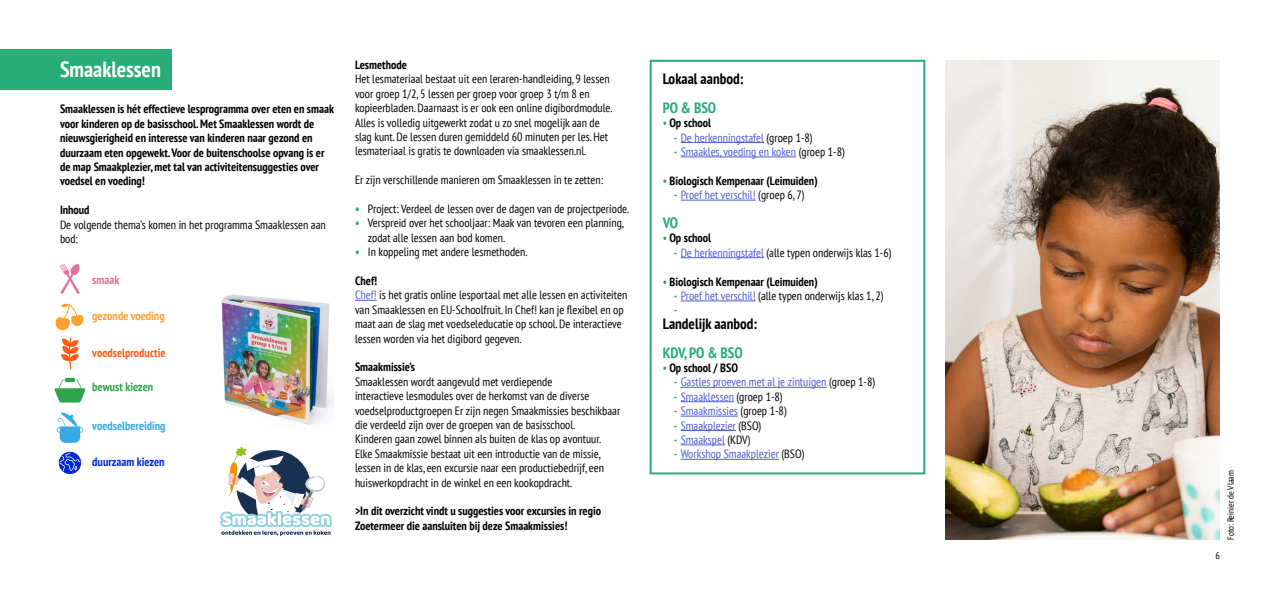
<style>
.page{position:relative;width:1280px;height:600px;background:#fff}
.page>*{position:absolute;margin:0;border:0;box-sizing:border-box;transform-origin:0 0}
.t1{font:700 condensed 22px "PT Sans";color:#fff}
.t2{font:700 condensed 15px "PT Sans";color:#000}
.t3{font:700 condensed 15px "PT Sans";color:#28ad78}
.t4{font:condensed 12px/14.4px "PT Sans";color:#000}
.t5{font:700 condensed 12px/14.4px "PT Sans";color:#000}
.t6{font:condensed 12px "PT Sans";color:#4f5cd6}
.t7{font:700 condensed 12px "PT Sans";color:#ff5c14}
.t8{font:700 condensed 12px "PT Sans";color:#37aae3}
.t9{font:700 condensed 12px "PT Sans";color:#ffa12f}
.t10{font:700 condensed 12px "PT Sans";color:#002bcc}
.t11{font:700 condensed 12px "PT Sans";color:#2fa44a}
.t12{font:700 condensed 12px "PT Sans";color:#e6709d}
.t13{font:condensed 10px "PT Sans";color:#000}
.t14{font:condensed 9px "PT Sans";color:#000}
.s1{font-weight:700;color:#28ad78}
.s2{font-weight:700}
.s3{color:#4f5cd6}
.s4{font-weight:400;color:#2fa44a}
.s5{color:#000}
</style>
<div class="page">
<img style="left:221px;top:295px;width:112px;height:130px">
<svg style="left:220px;top:447px;width:112px;height:89px"></svg>
<div style="left:650px;top:60px;width:275px;height:414px;background:#fff;border:2px solid #28ad78"></div>
<hr style="left:681px;top:142px;width:83px;height:1px;background:#4f5cd6">
<hr style="left:681px;top:157px;width:115px;height:1px;background:#4f5cd6">
<hr style="left:681px;top:200px;width:75px;height:1px;background:#4f5cd6">
<hr style="left:681px;top:257px;width:83px;height:1px;background:#4f5cd6">
<hr style="left:681px;top:301px;width:75px;height:1px;background:#4f5cd6">
<hr style="left:681px;top:387px;width:146px;height:1px;background:#4f5cd6">
<hr style="left:681px;top:401px;width:53px;height:1px;background:#4f5cd6">
<hr style="left:681px;top:416px;width:57px;height:1px;background:#4f5cd6">
<hr style="left:681px;top:430px;width:55px;height:1px;background:#4f5cd6">
<hr style="left:681px;top:445px;width:44px;height:1px;background:#4f5cd6">
<hr style="left:681px;top:459px;width:98px;height:1px;background:#4f5cd6">
<img style="left:945px;top:60px;width:275px;height:480px">
<div style="left:0;top:49px;width:172px;height:41px;background:#28ad78"></div>
<svg style="left:57px;top:412px;width:26px;height:31px"></svg>
<svg style="left:55px;top:303px;width:29px;height:28px"></svg>
<svg style="left:60px;top:263px;width:20px;height:31px"></svg>
<svg style="left:61px;top:337px;width:18px;height:32px"></svg>
<svg style="left:65px;top:378px;width:10px;height:4px"></svg>
<svg style="left:55px;top:380px;width:30px;height:23px"></svg>
<svg style="left:355px;top:300px;width:22px;height:1px"></svg>
<svg style="left:59px;top:452px;width:22px;height:22px"></svg>
<h1 class="t1" style="left:60px;top:54px;width:102px">Smaaklessen</h1>
<p class="t5" style="left:60px;top:102px;width:275px">Smaaklessen is hét effectieve lesprogramma over eten en smaak voor kinderen op de basisschool. Met Smaaklessen wordt de nieuwsgierigheid en interesse van kinderen naar gezond en duurzaam eten opgewekt. Voor de buitenschoolse opvang is er de map Smaakplezier, met tal van activiteitensuggesties over voedsel en voeding!</p>
<p class="t5" style="left:60px;top:202px;width:31px">Inhoud</p>
<p class="t4" style="left:60px;top:217px;width:267px">De volgende thema’s komen in het programma Smaaklessen aan bod:</p>
<p class="t12" style="left:92px;top:271px;width:29px">smaak</p>
<p class="t9" style="left:92px;top:308px;width:74px">gezonde voeding</p>
<p class="t7" style="left:92px;top:344px;width:75px">voedselproductie</p>
<p class="t11" style="left:92px;top:379px;width:62px">bewust kiezen</p>
<p class="t8" style="left:92px;top:417px;width:75px">voedselbereiding</p>
<p class="t10" style="left:92px;top:454px;width:74px">duurzaam kiezen</p>
<p class="t5" style="left:355px;top:57px;width:53px">Lesmethode</p>
<p class="t4" style="left:355px;top:72px;width:259px">Het lesmateriaal bestaat uit een leraren-handleiding, 9 lessen voor groep 1/2, 5 lessen per groep voor groep 3 t/m 8 en kopieerbladen. Daarnaast is er ook een online digibordmodule.<br>Alles is volledig uitgewerkt zodat u zo snel mogelijk aan de slag kunt. De lessen duren gemiddeld 60 minuten per les. Het lesmateriaal is gratis te downloaden via smaaklessen.nl.</p>
<p class="t4" style="left:355px;top:173px;width:249px">Er zijn verschillende manieren om Smaaklessen in te zetten:</p>
<p class="t4" style="left:355px;top:201px;width:276px"><span class="s1">•</span> Project: Verdeel de lessen over de dagen van de projectperiode.</p>
<p class="t4" style="left:368px;top:216px;width:257px;text-indent:-13px"><span class="s1">•</span> Verspreid over het schooljaar: Maak van tevoren een planning, zodat alle lessen aan bod komen.</p>
<p class="t4" style="left:355px;top:245px;width:174px"><span class="s1">•</span> In koppeling met andere lesmethoden.</p>
<p class="t4" style="left:355px;top:273px;width:274px"><span class="s2">Chef!<br></span><span class="s3">Chef!</span> is het gratis online lesportaal met alle lessen en activiteiten van Smaaklessen en EU-Schoolfruit. In Chef! kan je flexibel en op maat aan de slag met voedseleducatie op school. De interactieve lessen worden via het digibord gegeven.</p>
<p class="t5" style="left:355px;top:360px;width:62px">Smaakmissie’s</p>
<p class="t4" style="left:355px;top:374px;width:267px">Smaaklessen wordt aangevuld met verdiepende<br>interactieve lesmodules over de herkomst van de diverse voedselproductgroepen Er zijn negen Smaakmissies beschikbaar die verdeeld zijn over de groepen van de basisschool.<br>Kinderen gaan zowel binnen als buiten de klas op avontuur.<br>Elke Smaakmissie bestaat uit een introductie van de missie, lessen in de klas, een excursie naar een productiebedrijf, een huiswerkopdracht in de winkel en een kookopdracht.</p>
<p class="t5" style="left:355px;top:504px;width:248px">&gt;In dit overzicht vindt u suggesties voor excursies in regio<br>Zoetermeer die aansluiten bij deze Smaakmissies!</p>
<p class="t2" style="left:663px;top:69px;width:82px">Lokaal aanbod:</p>
<p class="t3" style="left:663px;top:98px;width:55px">PO &amp; BSO</p>
<p class="t5" style="left:663px;top:116px;width:50px"><span class="s4">•</span> Op school</p>
<p class="t6" style="left:674px;top:130px;width:141px"><span class="s1">-</span> De herkenningstafel <span class="s5">(groep 1-8)</span></p>
<p class="t6" style="left:674px;top:144px;width:173px"><span class="s1">-</span> Smaakles, voeding en koken <span class="s5">(groep 1-8)</span></p>
<p class="t5" style="left:663px;top:173px;width:157px"><span class="s4">•</span> Biologisch Kempenaar (Leimuiden)</p>
<p class="t6" style="left:674px;top:187px;width:133px"><span class="s1">-</span> Proef het verschil! <span class="s5">(groep 6, 7)</span></p>
<p class="t3" style="left:663px;top:213px;width:17px">VO</p>
<p class="t5" style="left:663px;top:231px;width:50px"><span class="s4">•</span> Op school</p>
<p class="t4" style="left:674px;top:245px;width:219px"><span class="s1">-</span> <span class="s3">De herkenningstafel</span> (alle typen onderwijs klas 1-6)</p>
<p class="t5" style="left:663px;top:274px;width:157px"><span class="s4">•</span> Biologisch Kempenaar (Leimuiden)</p>
<p class="t4" style="left:674px;top:288px;width:211px"><span class="s1">-</span> <span class="s3">Proef het verschil!</span> (alle typen onderwijs klas 1, 2) <span class="s1">-</span></p>
<p class="t2" style="left:663px;top:314px;width:96px">Landelijk aanbod:</p>
<p class="t3" style="left:663px;top:342px;width:82px">KDV, PO &amp; BSO</p>
<p class="t5" style="left:663px;top:360px;width:77px"><span class="s4">•</span> Op school / BSO</p>
<p class="t6" style="left:674px;top:374px;width:203px"><span class="s1">-</span> Gastles proeven met al je zintuigen <span class="s5">(groep 1-8)</span></p>
<p class="t6" style="left:674px;top:389px;width:111px"><span class="s1">-</span> Smaaklessen <span class="s5">(groep 1-8)</span></p>
<p class="t6" style="left:674px;top:403px;width:115px"><span class="s1">-</span> Smaakmissies <span class="s5">(groep 1-8)</span></p>
<p class="t6" style="left:674px;top:418px;width:89px"><span class="s1">-</span> Smaakplezier <span class="s5">(BSO)</span></p>
<p class="t6" style="left:674px;top:432px;width:78px"><span class="s1">-</span> Smaakspel <span class="s5">(KDV)</span></p>
<p class="t6" style="left:674px;top:446px;width:132px"><span class="s1">-</span> Workshop Smaakplezier <span class="s5">(BSO)</span></p>
<p class="t14" style="left:1225px;top:540px;width:71px;rotate:-90deg">Foto: Reinier de Vlaam</p>
<p class="t13" style="left:1216px;top:549px;width:6px">6</p>
</div>
